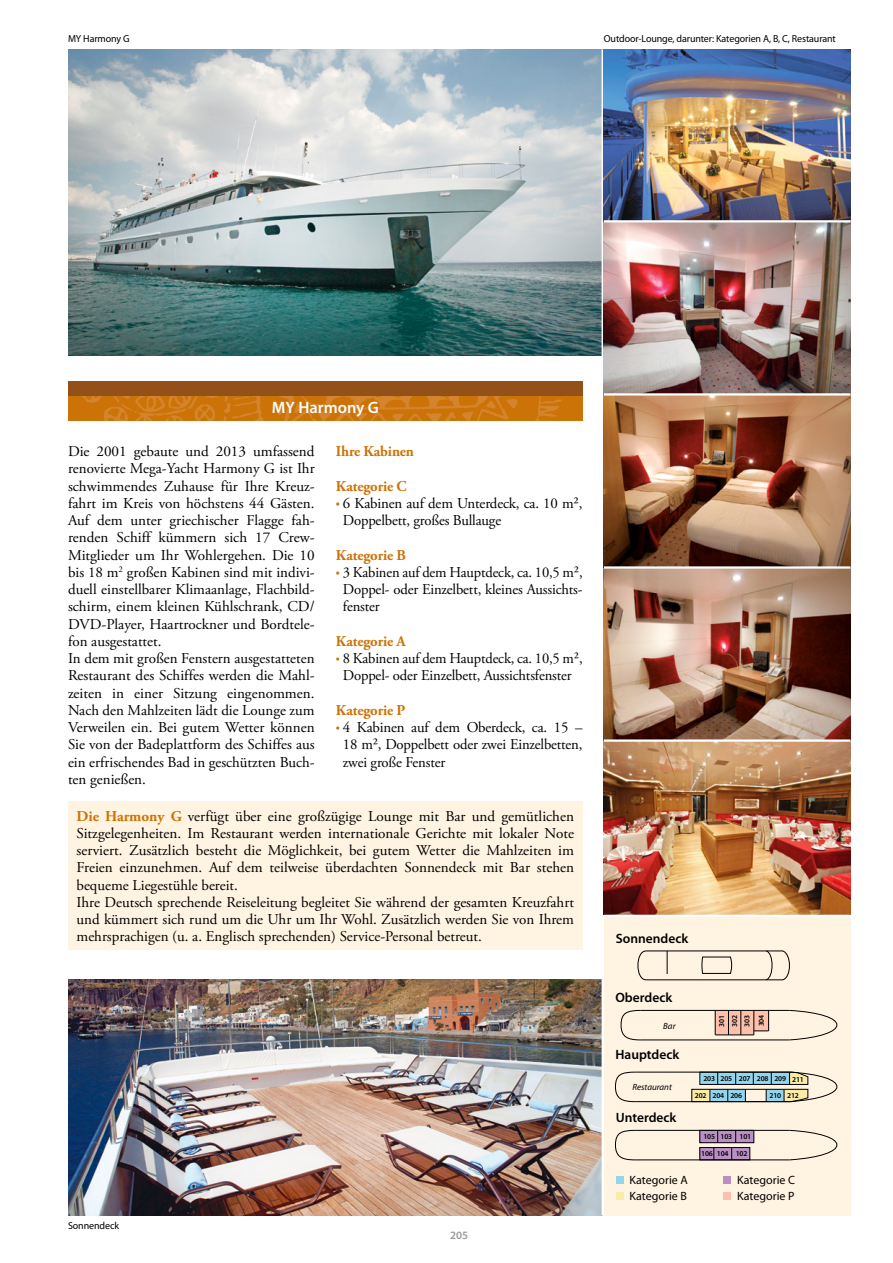
<style>
.page{position:relative;width:893px;height:1263px;background:#fff}
.page>*{position:absolute;margin:0;border:0;box-sizing:border-box;transform-origin:0 0}
.t1{font:600 16.5px "Myriad Pro";color:#fff}
.t2{font:15px/17.2px "Adobe Garamond Pro";color:#000}
.t3{font:700 15px "Adobe Garamond Pro";letter-spacing:-.01em;color:#cc7307}
.t4{font:600 13.5px "Myriad Pro";color:#000}
.t5{font:12px/15.8px "Myriad Pro";color:#000}
.t6{font:600 11.25px "Myriad Pro";color:#9a9897}
.t7{font:10.2px "Myriad Pro";letter-spacing:-.01em;color:#000}
.t8{font:italic 9px "Myriad Pro";color:#000}
.t9{font:600 7.5px/12.6px "Myriad Pro";letter-spacing:-.025em;color:#000;text-align:justify}
.s1{font-family:"Myriad Pro";color:#cc7307}
.s2{font-weight:700;color:#cc7307}
</style>
<div class="page">
<img style="left:68px;top:49px;width:534px;height:306px">
<div style="left:604px;top:917px;width:246px;height:298px;background:#fff3e1"></div>
<div style="left:700px;top:1130px;width:54px;height:13px;background:#ba8fc4"></div>
<div style="left:700px;top:1148px;width:50px;height:12px;background:#ba8fc4"></div>
<div style="left:616px;top:1176px;width:8px;height:8px;background:#93d5ee"></div>
<div style="left:616px;top:1192px;width:8px;height:8px;background:#faeca7"></div>
<div style="left:723px;top:1176px;width:8px;height:8px;background:#ba8fc4"></div>
<div style="left:723px;top:1192px;width:8px;height:8px;background:#fcc0ac"></div>
<hr style="left:641px;top:1010px;width:149px;height:1px;background:#000">
<hr style="left:641px;top:1039px;width:149px;height:1px;background:#000">
<svg style="left:789px;top:1009px;width:49px;height:32px"></svg>
<svg style="left:715px;top:1010px;width:54px;height:25px"></svg>
<hr style="left:646px;top:950px;width:137px;height:1px;background:#000">
<hr style="left:646px;top:979px;width:137px;height:1px;background:#000">
<svg style="left:782px;top:950px;width:8px;height:31px"></svg>
<svg style="left:667px;top:951px;width:1px;height:23px"></svg>
<svg style="left:765px;top:950px;width:9px;height:31px"></svg>
<svg style="left:620px;top:1010px;width:21px;height:31px"></svg>
<hr style="left:635px;top:1072px;width:155px;height:1px;background:#000">
<hr style="left:635px;top:1101px;width:155px;height:1px;background:#000">
<svg style="left:615px;top:1071px;width:21px;height:31px"></svg>
<svg style="left:691px;top:1071px;width:147px;height:31px"></svg>
<hr style="left:635px;top:1130px;width:155px;height:1px;background:#000">
<hr style="left:635px;top:1159px;width:155px;height:1px;background:#000">
<svg style="left:789px;top:1129px;width:49px;height:32px"></svg>
<svg style="left:731px;top:1132px;width:5px;height:26px"></svg>
<svg style="left:615px;top:1129px;width:21px;height:31px"></svg>
<div style="left:699px;top:1130px;width:55px;height:13px;border:1px solid #000"></div>
<div style="left:699px;top:1147px;width:51px;height:13px;border:1px solid #000"></div>
<svg style="left:637px;top:950px;width:10px;height:30px"></svg>
<svg style="left:701px;top:957px;width:31px;height:17px"></svg>
<img style="left:68px;top:979px;width:534px;height:236px">
<img style="left:604px;top:49px;width:246px;height:866px">
<hr style="left:604px;top:220px;width:246px;height:2px;background:#fff">
<hr style="left:604px;top:393px;width:246px;height:3px;background:#fff">
<hr style="left:604px;top:566px;width:246px;height:3px;background:#fff">
<hr style="left:604px;top:739px;width:246px;height:3px;background:#fff">
<div style="left:68px;top:801px;width:515px;height:149px;background:#fff3e1"></div>
<img style="left:68px;top:396px;width:515px;height:24px">
<div style="left:68px;top:381px;width:515px;height:15px;background:#935018"></div>
<p class="t7" style="left:68px;top:33px;width:63px">MY Harmony G</p>
<p class="t7" style="left:604px;top:33px;width:234px">Outdoor-Lounge, darunter: Kategorien A, B, C, Restaurant</p>
<p class="t1" style="left:272px;top:399px;width:109px">MY Harmony G</p>
<p class="t2" style="left:68px;top:443px;width:248px">Die 2001 gebaute und 2013 umfassend renovierte Mega-Yacht Harmony G ist Ihr schwimmendes Zuhause für Ihre Kreuz&shy;fahrt im Kreis von höchstens 44 Gästen.<br>Auf dem unter griechischer Flagge fah&shy;renden Schiff kümmern sich 17 Crew-Mitglieder um Ihr Wohlergehen. Die 10 bis 18 m<sup>2</sup> großen Kabinen sind mit indivi&shy;duell einstellbarer Klimaanlage, Flachbild&shy;schirm, einem kleinen Kühlschrank, CD/ DVD-Player, Haartrockner und Bordtele&shy;fon ausgestattet.<br>In dem mit großen Fenstern ausgestatteten Restaurant des Schiffes werden die Mahl&shy;zeiten in einer Sitzung eingenommen.<br>Nach den Mahlzeiten lädt die Lounge zum Verweilen ein. Bei gutem Wetter können Sie von der Badeplattform des Schiffes aus ein erfrischendes Bad in geschützten Buch&shy;ten genießen.</p>
<p class="t3" style="left:336px;top:443px;width:80px">Ihre Kabinen</p>
<p class="t3" style="left:336px;top:477px;width:72px">Kategorie C</p>
<p class="t2" style="left:343px;top:495px;width:241px;text-indent:-7px"><span class="s1">•</span> 6 Kabinen auf dem Unterdeck, ca. 10 m²,<br>Doppelbett, großes Bullauge</p>
<p class="t3" style="left:336px;top:546px;width:71px">Kategorie B</p>
<p class="t2" style="left:343px;top:564px;width:241px;text-align:justify;text-indent:-7px"><span class="s1">•</span> 3 Kabinen auf dem Hauptdeck, ca. 10,5 m², Doppel- oder Einzelbett, kleines Aussichts&shy;fenster</p>
<p class="t3" style="left:336px;top:632px;width:71px">Kategorie A</p>
<p class="t2" style="left:336px;top:650px;width:248px;text-align:center"><span class="s1">•</span> 8 Kabinen auf dem Hauptdeck, ca. 10,5 m²,<br>Doppel- oder Einzelbett, Aussichtsfenster</p>
<p class="t3" style="left:336px;top:701px;width:71px">Kategorie P</p>
<p class="t2" style="left:343px;top:719px;width:241px;text-align:justify;text-indent:-7px"><span class="s1">•</span> 4 Kabinen auf dem Oberdeck, ca. 15 – 18 m², Doppelbett oder zwei Einzelbetten, zwei große Fenster</p>
<p class="t2" style="left:77px;top:808px;width:499px"><span class="s2">Die Harmony G</span> verfügt über eine großzügige Lounge mit Bar und gemütlichen Sitzgelegenheiten. Im Restaurant werden internationale Gerichte mit lokaler Note serviert. Zusätzlich besteht die Möglichkeit, bei gutem Wetter die Mahlzeiten im Freien einzunehmen. Auf dem teilweise überdachten Sonnendeck mit Bar stehen bequeme Liegestühle bereit.<br>Ihre Deutsch sprechende Reiseleitung begleitet Sie während der gesamten Kreuzfahrt und kümmert sich rund um die Uhr um Ihr Wohl. Zusätzlich werden Sie von Ihrem mehrsprachigen (u. a. Englisch sprechenden) Service-Personal betreut.</p>
<p class="t7" style="left:68px;top:1220px;width:53px">Sonnendeck</p>
<p class="t6" style="left:450px;top:1229px;width:20px">205</p>
<p class="t4" style="left:616px;top:930px;width:74px">Sonnendeck</p>
<p class="t4" style="left:615px;top:989px;width:58px">Oberdeck</p>
<p class="t8" style="left:663px;top:1020px;width:14px">Bar</p>
<p class="t4" style="left:615px;top:1046px;width:65px">Hauptdeck</p>
<p class="t9" style="left:715px;top:1027px;width:13px;rotate:-90deg">301<br>302<br>303</p>
<p class="t9" style="left:755px;top:1026px;width:13px;rotate:-90deg">304</p>
<p class="t8" style="left:632px;top:1081px;width:41px">Restaurant</p>
<p class="t4" style="left:616px;top:1108px;width:62px">Unterdeck</p>
<p class="t9" style="left:703px;top:1071px;width:102px">203 205 207 208 209 211</p>
<p class="t9" style="left:695px;top:1089px;width:49px">202 204 206</p>
<p class="t9" style="left:769px;top:1089px;width:31px">210 212</p>
<p class="t9" style="left:703px;top:1130px;width:49px">105 103 101</p>
<p class="t9" style="left:701px;top:1147px;width:48px">106 104 102</p>
<p class="t5" style="left:629px;top:1172px;width:60px">Kategorie A<br>Kategorie B</p>
<p class="t5" style="left:737px;top:1172px;width:59px;line-height:16.2px">Kategorie C<br>Kategorie P</p>
</div>
